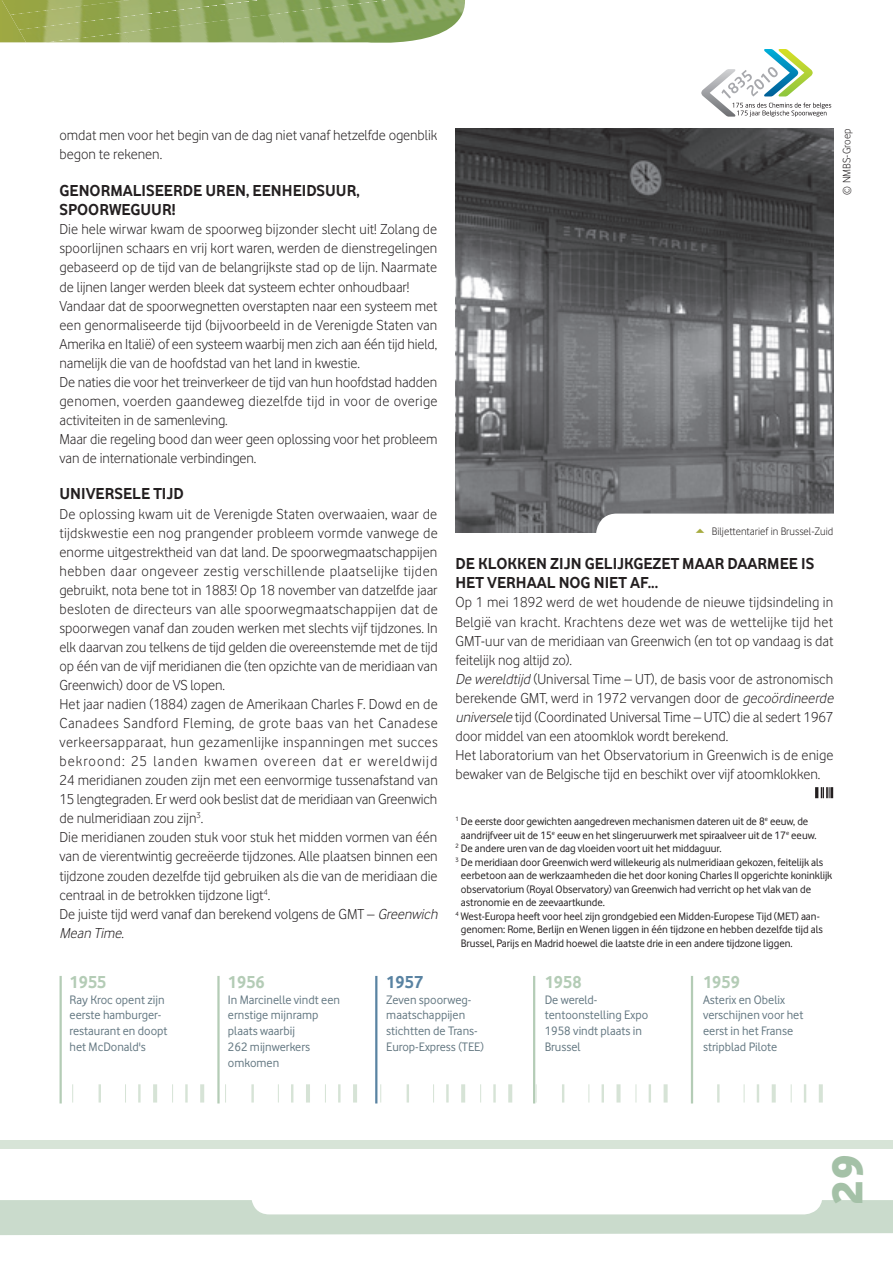
<style>
.page{position:relative;width:893px;height:1263px;background:#fff}
.page>*{position:absolute;margin:0;border:0;box-sizing:border-box;transform-origin:0 0}
.t1{font:45px "Vodafone Ex B";color:#a4c1a7}
.t2{font:700 18px "Vodafone Rg";color:#b4ccb6}
.t3{font:700 18px "Vodafone Rg";color:#5983a2}
.t4{font:700 16.5px/19.5px "Vodafone Rg";color:#231f20}
.t5{font:15px/19px "Vodafone Lt";color:#231f20}
.t6{font:12.75px/15.8px "Vodafone Rg";color:#647882}
.t7{font:11.25px "Vodafone Rg";letter-spacing:-.005em;color:#231f20}
.t8{font:11.25px "Vodafone Lt";color:#231f20}
.s1{font-style:italic}
</style>
<div class="page">
<svg style="left:701px;top:49px;width:130px;height:68px"></svg>
<svg style="left:0;top:1200px;width:893px;height:35px"></svg>
<div style="left:0;top:1140px;width:893px;height:9px;background:#d7e4d7"></div>
<svg style="left:0;top:0;width:267px;height:43px"></svg>
<img style="left:267px;top:0;width:198px;height:43px">
<img style="left:19px;top:0;width:369px;height:42px">
<img style="left:123px;top:15px;width:161px;height:27px">
<img style="left:10px;top:0;width:249px;height:30px">
<img style="left:2px;top:0;width:129px;height:15px">
<img style="left:46px;top:33px;width:83px;height:9px">
<hr style="left:60px;top:976px;width:2px;height:127px;background:#b4ccb6">
<hr style="left:375px;top:976px;width:2px;height:127px;background:#5983a2">
<hr style="left:691px;top:976px;width:2px;height:127px;background:#b4ccb6">
<hr style="left:217px;top:976px;width:3px;height:127px;background:#b4ccb6">
<hr style="left:533px;top:976px;width:2px;height:127px;background:#b4ccb6">
<svg style="left:72px;top:1084px;width:1px;height:18px"></svg>
<svg style="left:125px;top:1084px;width:1px;height:18px"></svg>
<hr style="left:138px;top:1084px;width:3px;height:18px;background:#d6e3d6">
<hr style="left:153px;top:1084px;width:4px;height:18px;background:#d6e3d6">
<svg style="left:99px;top:1084px;width:2px;height:18px"></svg>
<svg style="left:172px;top:1084px;width:1px;height:18px"></svg>
<hr style="left:185px;top:1084px;width:3px;height:18px;background:#d6e3d6">
<hr style="left:200px;top:1084px;width:4px;height:18px;background:#d6e3d6">
<svg style="left:380px;top:1084px;width:1px;height:18px"></svg>
<svg style="left:433px;top:1084px;width:1px;height:18px"></svg>
<hr style="left:446px;top:1084px;width:3px;height:18px;background:#d6e3d6">
<hr style="left:461px;top:1084px;width:4px;height:18px;background:#d6e3d6">
<svg style="left:407px;top:1084px;width:2px;height:18px"></svg>
<svg style="left:480px;top:1084px;width:1px;height:18px"></svg>
<hr style="left:493px;top:1084px;width:3px;height:18px;background:#d6e3d6">
<hr style="left:508px;top:1084px;width:4px;height:18px;background:#d6e3d6">
<svg style="left:744px;top:1084px;width:1px;height:18px"></svg>
<svg style="left:757px;top:1084px;width:2px;height:18px"></svg>
<hr style="left:772px;top:1084px;width:4px;height:18px;background:#d6e3d6">
<hr style="left:717px;top:1084px;width:3px;height:18px;background:#d6e3d6">
<svg style="left:791px;top:1084px;width:1px;height:18px"></svg>
<svg style="left:804px;top:1084px;width:2px;height:18px"></svg>
<hr style="left:819px;top:1084px;width:4px;height:18px;background:#d6e3d6">
<svg style="left:225px;top:1084px;width:1px;height:18px"></svg>
<svg style="left:278px;top:1084px;width:1px;height:18px"></svg>
<svg style="left:291px;top:1084px;width:2px;height:18px"></svg>
<hr style="left:306px;top:1084px;width:4px;height:18px;background:#d6e3d6">
<hr style="left:251px;top:1084px;width:3px;height:18px;background:#d6e3d6">
<svg style="left:325px;top:1084px;width:1px;height:18px"></svg>
<hr style="left:338px;top:1084px;width:3px;height:18px;background:#d6e3d6">
<hr style="left:353px;top:1084px;width:4px;height:18px;background:#d6e3d6">
<svg style="left:536px;top:1084px;width:1px;height:18px"></svg>
<svg style="left:588px;top:1084px;width:1px;height:18px"></svg>
<svg style="left:602px;top:1084px;width:2px;height:18px"></svg>
<svg style="left:616px;top:1084px;width:4px;height:18px"></svg>
<svg style="left:562px;top:1084px;width:2px;height:18px"></svg>
<svg style="left:636px;top:1084px;width:1px;height:18px"></svg>
<svg style="left:649px;top:1084px;width:2px;height:18px"></svg>
<svg style="left:664px;top:1084px;width:4px;height:18px"></svg>
<svg style="left:815px;top:787px;width:18px;height:11px"></svg>
<img style="left:455px;top:128px;width:378px;height:404px">
<svg style="left:596px;top:514px;width:237px;height:19px"></svg>
<p class="t5" style="left:60px;top:126px;width:379px">omdat men voor het begin van de dag niet vanaf hetzelfde ogenblik begon te rekenen.</p>
<p class="t4" style="left:60px;top:180px;width:302px">GENORMALISEERDE UREN, EENHEIDSUUR,<br>SPOORWEGUUR!</p>
<p class="t5" style="left:60px;top:220px;width:379px">Die hele wirwar kwam de spoorweg bijzonder slecht uit! Zolang de spoorlijnen schaars en vrij kort waren, werden de dienstregelingen gebaseerd op de tijd van de belangrijkste stad op de lijn. Naarmate de lijnen langer werden bleek dat systeem echter onhoudbaar!<br>Vandaar dat de spoorwegnetten overstapten naar een systeem met een genormaliseerde tijd (bijvoorbeeld in de Verenigde Staten van Amerika en Italië) of een systeem waarbij men zich aan één tijd hield, namelijk die van de hoofdstad van het land in kwestie.<br>De naties die voor het treinverkeer de tijd van hun hoofdstad hadden genomen, voerden gaandeweg diezelfde tijd in voor de overige activiteiten in de samenleving.<br>Maar die regeling bood dan weer geen oplossing voor het probleem van de internationale verbindingen.</p>
<p class="t4" style="left:60px;top:484px;width:126px">UNIVERSELE TIJD</p>
<p class="t5" style="left:60px;top:504px;width:383px">De oplossing kwam uit de Verenigde Staten overwaaien, waar de tijdskwestie een nog prangender probleem vormde vanwege de enorme uitgestrektheid van dat land. De spoorwegmaatschappijen hebben daar ongeveer zestig verschillende plaatselijke tijden gebruikt, nota bene tot in 1883! Op 18 november van datzelfde jaar besloten de directeurs van alle spoorwegmaatschappijen dat de spoorwegen vanaf dan zouden werken met slechts vijf tijdzones. In elk daarvan zou telkens de tijd gelden die overeenstemde met de tijd op één van de vijf meridianen die (ten opzichte van de meridiaan van Greenwich) door de VS lopen.<br>Het jaar nadien (1884) zagen de Amerikaan Charles F. Dowd en de Canadees Sandford Fleming, de grote baas van het Canadese verkeersapparaat, hun gezamenlijke inspanningen met succes bekroond: 25 landen kwamen overeen dat er wereldwijd 24 meridianen zouden zijn met een eenvormige tussenafstand van 15 lengtegraden. Er werd ook beslist dat de meridiaan van Greenwich de nulmeridiaan zou zijn<sup>3</sup>.<br>Die meridianen zouden stuk voor stuk het midden vormen van één van de vierentwintig gecreëerde tijdzones. Alle plaatsen binnen een tijdzone zouden dezelfde tijd gebruiken als die van de meridiaan die centraal in de betrokken tijdzone ligt<sup>4</sup>.<br>De juiste tijd werd vanaf dan berekend volgens de GMT – <span class="s1">Greenwich Mean Time</span>.</p>
<p class="t8" style="left:840px;top:195px;width:68px;rotate:-90deg">© NMBS-Groep</p>
<p class="t8" style="left:712px;top:524px;width:123px">Biljettentarief in Brussel-Zuid</p>
<p class="t4" style="left:455px;top:553px;width:360px">DE KLOKKEN ZIJN GELIJKGEZET MAAR DAARMEE IS<br>HET VERHAAL NOG NIET AF...</p>
<p class="t5" style="left:455px;top:593px;width:383px">Op 1 mei 1892 werd de wet houdende de nieuwe tijdsindeling in België van kracht. Krachtens deze wet was de wettelijke tijd het GMT-uur van de meridiaan van Greenwich (en tot op vandaag is dat feitelijk nog altijd zo).<br><span class="s1">De wereldtijd</span> (Universal Time – UT), de basis voor de astronomisch berekende GMT, werd in 1972 vervangen door de <span class="s1">gecoördineerde universele</span> tijd (Coordinated Universal Time – UTC) die al sedert 1967 door middel van een atoomklok wordt berekend.<br>Het laboratorium van het Observatorium in Greenwich is de enige bewaker van de Belgische tijd en beschikt over vijf atoomklokken.</p>
<p class="t7" style="left:455px;top:815px;width:354px"><sup>1</sup> De eerste door gewichten aangedreven mechanismen dateren uit de 8<sup>e</sup> eeuw, de</p>
<p class="t7" style="left:461px;top:828px;width:357px">aandrijfveer uit de 15<sup>e</sup> eeuw en het slingeruurwerk met spiraalveer uit de 17<sup>e</sup> eeuw.</p>
<p class="t7" style="left:455px;top:842px;width:268px"><sup>2</sup> De andere uren van de dag vloeiden voort uit het middaguur.</p>
<p class="t7" style="left:455px;top:855px;width:369px"><sup>3</sup> De meridiaan door Greenwich werd willekeurig als nulmeridiaan gekozen, feitelijk als</p>
<p class="t7" style="left:461px;top:869px;width:373px">eerbetoon aan de werkzaamheden die het door koning Charles II opgerichte koninklijk</p>
<p class="t7" style="left:461px;top:882px;width:352px">observatorium (Royal Observatory) van Greenwich had verricht op het vlak van de</p>
<p class="t7" style="left:461px;top:896px;width:146px">astronomie en de zeevaartkunde.</p>
<p class="t7" style="left:455px;top:909px;width:366px"><sup>4</sup> West-Europa heeft voor heel zijn grondgebied een Midden-Europese Tijd (MET) aan-</p>
<p class="t7" style="left:461px;top:923px;width:363px">genomen: Rome, Berlijn en Wenen liggen in één tijdzone en hebben dezelfde tijd als</p>
<p class="t7" style="left:461px;top:936px;width:333px">Brussel, Parijs en Madrid hoewel die laatste drie in een andere tijdzone liggen.</p>
<p class="t2" style="left:70px;top:971px;width:38px">1955</p>
<p class="t6" style="left:70px;top:991px;width:99px">Ray Kroc opent zijn eerste hamburger&shy;restaurant en doopt het McDonald's</p>
<p class="t2" style="left:228px;top:971px;width:38px">1956</p>
<p class="t6" style="left:228px;top:991px;width:114px">In Marcinelle vindt een ernstige mijnramp plaats waarbij<br>262 mijnwerkers omkomen</p>
<p class="t3" style="left:386px;top:971px;width:38px">1957</p>
<p class="t6" style="left:386px;top:991px;width:99px">Zeven spoorweg&shy;maatschappijen stichtten de Trans-<br>Europ-Express (TEE)</p>
<p class="t2" style="left:545px;top:971px;width:38px">1958</p>
<p class="t6" style="left:545px;top:991px;width:105px">De wereld&shy;tentoonstelling Expo<br>1958 vindt plaats in<br>Brussel</p>
<p class="t2" style="left:703px;top:971px;width:38px">1959</p>
<p class="t6" style="left:703px;top:991px;width:102px">Asterix en Obelix verschijnen voor het eerst in het Franse stripblad Pilote</p>
<h1 class="t1" style="left:819px;top:1205px;width:52px;rotate:-90deg">29</h1>
</div>
